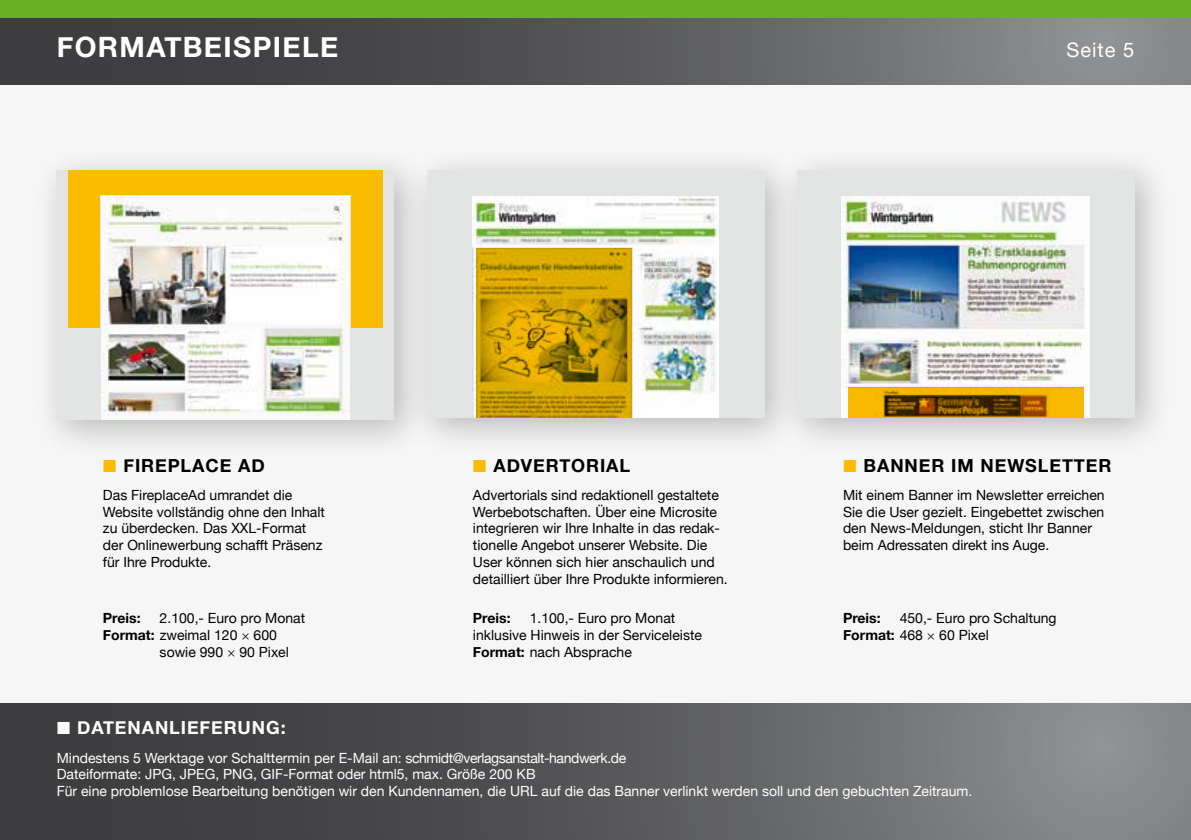
<style>
.page{position:relative;width:1191px;height:840px;background:#fff}
.page>*{position:absolute;margin:0;border:0;box-sizing:border-box;transform-origin:0 0}
.t1{font:700 28px "Helvetica Neue";letter-spacing:.05em;color:#fff}
.t2{font:20px "Helvetica Neue";letter-spacing:.05em;color:#fff}
.t3{font:700 18px "Helvetica Neue";letter-spacing:.05em;color:#000}
.t4{font:700 18px "Helvetica Neue";letter-spacing:.05em;color:#fff}
.t5{font:14px/16.8px "Helvetica Neue";color:#000}
.t6{font:14px/16.8px "Helvetica Neue";color:#fff}
.t7{font:700 14px "Helvetica Neue";color:#000}
.s1{font-weight:700}
.s2{font-family:"Rotation LT Std"}
</style>
<div class="page">
<div style="left:0;top:17px;width:1191px;height:68px;background:linear-gradient(to right,#2f2e31,#8b8d8e)"></div>
<div style="left:0;top:0;width:1191px;height:17px;background:#6ab023"></div>
<div style="left:0;top:85px;width:1191px;height:754px;background:#f6f6f6"></div>
<div style="left:33px;top:147px;width:401px;height:313px;background:#000;opacity:.25"></div>
<div style="left:57px;top:170px;width:337px;height:250px;background:#e3e4e4"></div>
<img style="left:102px;top:196px;width:247px;height:224px">
<div style="left:402px;top:147px;width:402px;height:310px;background:#000;opacity:.25"></div>
<div style="left:427px;top:170px;width:337px;height:247px;background:#e3e4e4"></div>
<img style="left:472px;top:196px;width:246px;height:221px">
<svg style="left:476px;top:248px;width:156px;height:169px;background:#c29700"></svg>
<div style="left:69px;top:170px;width:31px;height:157px;background:#fabb00"></div>
<div style="left:351px;top:170px;width:31px;height:157px;background:#fabb00"></div>
<div style="left:772px;top:147px;width:401px;height:310px;background:#000;opacity:.25"></div>
<div style="left:796px;top:170px;width:338px;height:247px;background:#e3e4e4"></div>
<img style="left:842px;top:196px;width:247px;height:221px">
<div style="left:96px;top:170px;width:259px;height:24px;background:#fabb00"></div>
<svg style="left:848px;top:387px;width:235px;height:30px;background:#b07b00"></svg>
<div style="left:0;top:703px;width:1191px;height:136px;background:linear-gradient(to right,#2f2f31,#8a8b8d)"></div>
<svg style="left:104px;top:459px;width:12px;height:1px"></svg>
<svg style="left:58px;top:722px;width:12px;height:12px"></svg>
<h1 class="t1" style="left:57px;top:25px;width:283px">FORMATBEISPIELE</h1>
<h2 class="t2" style="left:1066px;top:35px;width:69px">Seite 5</h2>
<p class="t3" style="left:123px;top:451px;width:143px">FIREPLACE AD</p>
<p class="t5" style="left:103px;top:487px;width:223px">Das FireplaceAd umrandet die<br>Website vollständig ohne den Inhalt zu überdecken. Das XXL-Format der Onlinewerbung schafft Präsenz für Ihre Produkte.</p>
<p class="t7" style="left:103px;top:607px;width:39px">Preis:</p>
<p class="t5" style="left:160px;top:610px;width:147px">2.100,- Euro pro Monat</p>
<p class="t5" style="left:103px;top:627px;width:175px"><span class="s1">Format:</span> zweimal 120 <span class="s2">×</span> 600</p>
<p class="t5" style="left:160px;top:644px;width:131px">sowie 990 <span class="s2">×</span> 90 Pixel</p>
<p class="t3" style="left:493px;top:451px;width:138px">ADVERTORIAL</p>
<p class="t5" style="left:473px;top:487px;width:256px">Advertorials sind redaktionell gestaltete Werbebotschaften. Über eine Microsite integrieren wir Ihre Inhalte in das redak&shy;tionelle Angebot unserer Website. Die User können sich hier anschaulich und detailliert über Ihre Produkte informieren.</p>
<p class="t7" style="left:473px;top:607px;width:39px">Preis:</p>
<p class="t5" style="left:473px;top:610px;width:230px;text-indent:57px">1.100,- Euro pro Monat inklusive Hinweis in der Serviceleiste<br><span class="s1">Format:</span> nach Absprache</p>
<p class="t3" style="left:863px;top:451px;width:249px">BANNER IM NEWSLETTER</p>
<p class="t5" style="left:843px;top:487px;width:263px">Mit einem Banner im Newsletter erreichen Sie die User gezielt. Eingebettet zwischen den News-Meldungen, sticht Ihr Banner beim Adressaten direkt ins Auge.</p>
<p class="t5" style="left:843px;top:610px;width:215px;text-indent:57px">450,- Euro pro Schaltung<br><span class="s1">Format:</span> 468 <span class="s2">×</span> 60 Pixel</p>
<p class="t7" style="left:843px;top:607px;width:39px">Preis:</p>
<p class="t4" style="left:77px;top:713px;width:210px">DATENANLIEFERUNG:</p>
<p class="t6" style="left:57px;top:749px;width:917px">Mindestens 5 Werktage vor Schalttermin per E-Mail an: schmidt@verlagsanstalt-handwerk.de<br>Dateiformate: JPG, JPEG, PNG, GIF-Format oder html5, max. Größe 200 KB<br>Für eine problemlose Bearbeitung benötigen wir den Kundennamen, die URL auf die das Banner verlinkt werden soll und den gebuchten Zeitraum.</p>
</div>
